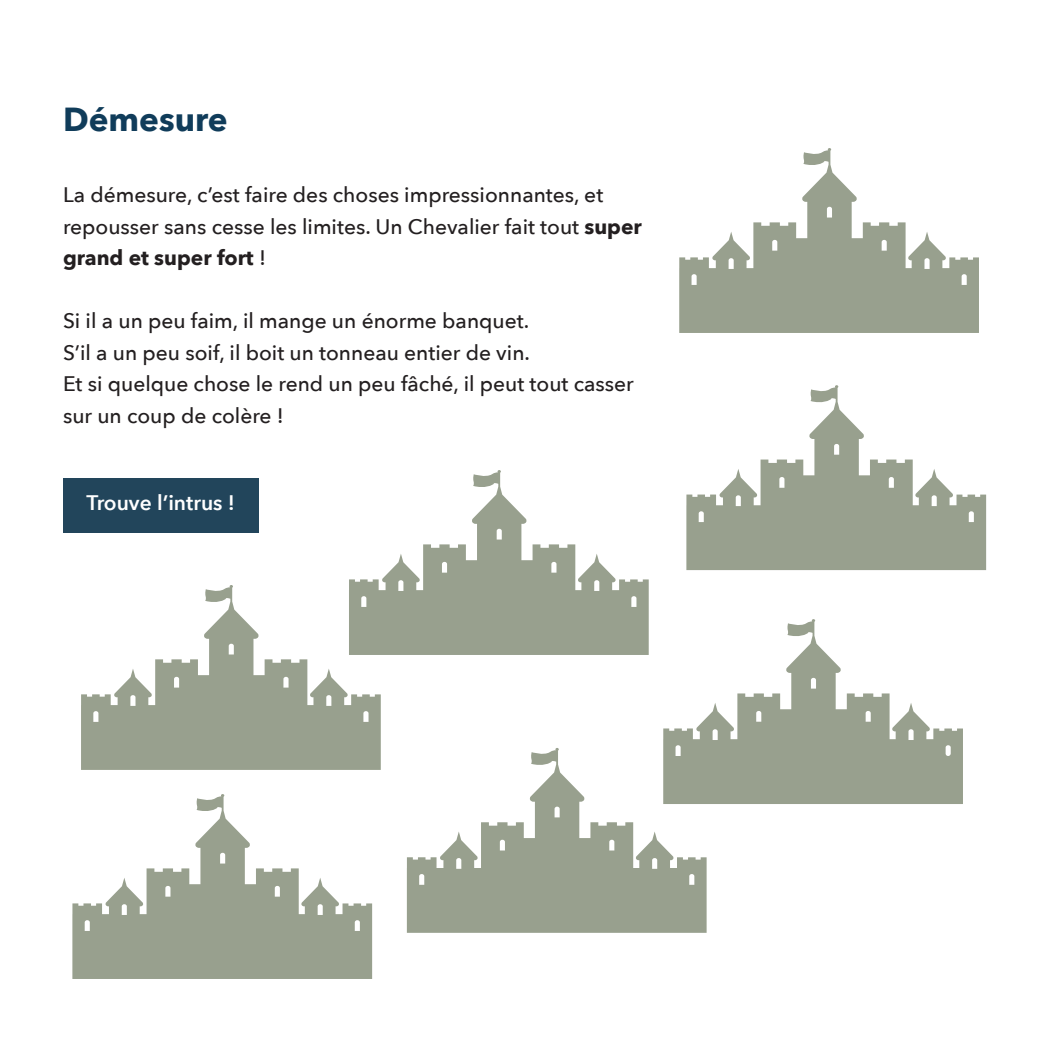
<style>
.page{position:relative;width:1042px;height:1042px;background:#fff}
.page>*{position:absolute;margin:0;border:0;box-sizing:border-box;transform-origin:0 0}
.t1{font:700 33.25px "Avenir Next";color:#103c5a}
.t2{font:500 21px/31.5px "Avenir Next";color:#231f20}
.t3{font:600 21px "Avenir Next";color:#fff}
.s1{font-weight:700}
</style>
<div class="page">
<svg style="left:81px;top:585px;width:300px;height:185px;fill:#98a08e"></svg>
<svg style="left:663px;top:619px;width:300px;height:185px;fill:#98a08e"></svg>
<svg style="left:686px;top:385px;width:300px;height:185px;fill:#98a08e"></svg>
<svg style="left:349px;top:470px;width:300px;height:185px;fill:#98a08e"></svg>
<svg style="left:72px;top:794px;width:300px;height:185px;fill:#98a08e"></svg>
<svg style="left:407px;top:748px;width:299px;height:185px;fill:#98a08e"></svg>
<svg style="left:679px;top:148px;width:300px;height:185px;fill:#98a08e"></svg>
<div style="left:63px;top:478px;width:195px;height:54px;background:#22455b"></div>
<p class="t1" style="left:63px;top:91px;width:166px">Démesure</p>
<p class="t2" style="left:63px;top:178px;width:580px">La démesure, c’est faire des choses impressionnantes, et repousser sans cesse les limites. Un Chevalier fait tout <span class="s1">super grand et super fort</span> !</p>
<p class="t2" style="left:63px;top:304px;width:468px">Si il a un peu faim, il mange un énorme banquet.</p>
<p class="t2" style="left:63px;top:336px;width:468px">S’il a un peu soif, il boit un tonneau entier de vin.</p>
<p class="t2" style="left:63px;top:367px;width:572px">Et si quelque chose le rend un peu fâché, il peut tout casser sur un coup de colère !</p>
<p class="t3" style="left:87px;top:485px;width:150px">Trouve l’intrus !</p>
</div>
